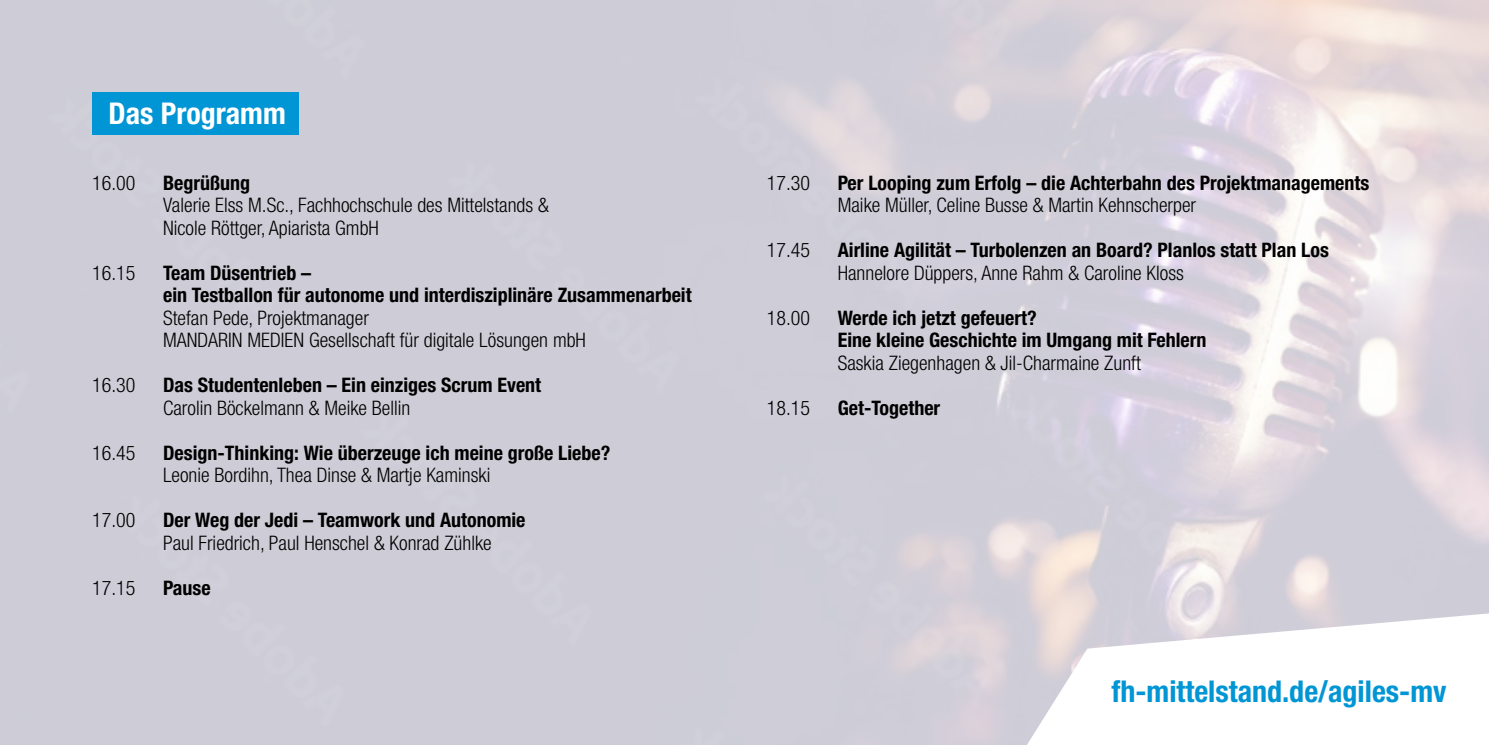
<style>
.page{position:relative;width:1489px;height:745px;background:#fff}
.page>*{position:absolute;margin:0;border:0;box-sizing:border-box;transform-origin:0 0}
.t1{font:700 condensed 30px "Helvetica Neue LT Std";color:#0095d4}
.t2{font:700 condensed 30px "Helvetica Neue LT Std";color:#fff}
.t3{font:300 condensed 20px "Helvetica Neue LT Std";color:#000}
.t4{font:700 condensed 20px "Helvetica Neue LT Std";color:#000}
</style>
<div class="page">
<img style="left:0;top:0;width:1488px;height:744px">
<div style="left:92px;top:92px;width:206px;height:43px;background:#0095d4"></div>
<svg style="left:1026px;top:613px;width:462px;height:131px"></svg>
<p class="t2" style="left:109px;top:95px;width:179px">Das Programm</p>
<p class="t3" style="left:92px;top:171px;width:45px">16.00</p>
<p class="t4" style="left:163px;top:170px;width:89px">Begrüßung</p>
<p class="t3" style="left:163px;top:193px;width:387px">Valerie Elss M.Sc., Fachhochschule des Mittelstands &amp;</p>
<p class="t3" style="left:163px;top:216px;width:217px">Nicole Röttger, Apiarista GmbH</p>
<p class="t3" style="left:92px;top:261px;width:45px">16.15</p>
<p class="t4" style="left:163px;top:260px;width:150px">Team Düsentrieb –</p>
<p class="t4" style="left:163px;top:283px;width:530px">ein Testballon für autonome und interdisziplinäre Zusammenarbeit</p>
<p class="t3" style="left:163px;top:306px;width:207px">Stefan Pede, Projektmanager</p>
<p class="t3" style="left:163px;top:328px;width:424px">MANDARIN MEDIEN Gesellschaft für digitale Lösungen mbH</p>
<p class="t3" style="left:92px;top:373px;width:45px">16.30</p>
<p class="t4" style="left:163px;top:373px;width:379px">Das Studentenleben – Ein einziges Scrum Event</p>
<p class="t3" style="left:163px;top:396px;width:249px">Carolin Böckelmann &amp; Meike Bellin</p>
<p class="t3" style="left:92px;top:441px;width:45px">16.45</p>
<p class="t4" style="left:163px;top:440px;width:449px">Design-Thinking: Wie überzeuge ich meine große Liebe?</p>
<p class="t3" style="left:163px;top:463px;width:329px">Leonie Bordihn, Thea Dinse &amp; Martje Kaminski</p>
<p class="t3" style="left:92px;top:508px;width:45px">17.00</p>
<p class="t4" style="left:163px;top:508px;width:364px">Der Weg der Jedi – Teamwork und Autonomie</p>
<p class="t3" style="left:163px;top:531px;width:330px">Paul Friedrich, Paul Henschel &amp; Konrad Zühlke</p>
<p class="t3" style="left:92px;top:576px;width:45px">17.15</p>
<p class="t4" style="left:163px;top:575px;width:49px">Pause</p>
<p class="t3" style="left:766px;top:171px;width:45px">17.30</p>
<p class="t4" style="left:837px;top:170px;width:533px">Per Looping zum Erfolg – die Achterbahn des Projektmanagements</p>
<p class="t3" style="left:837px;top:193px;width:360px">Maike Müller, Celine Busse &amp; Martin Kehnscherper</p>
<p class="t3" style="left:766px;top:238px;width:45px">17.45</p>
<p class="t4" style="left:837px;top:238px;width:492px">Airline Agilität – Turbolenzen an Board? Planlos statt Plan Los</p>
<p class="t3" style="left:837px;top:261px;width:348px">Hannelore Düppers, Anne Rahm &amp; Caroline Kloss</p>
<p class="t3" style="left:766px;top:306px;width:45px">18.00</p>
<p class="t4" style="left:837px;top:305px;width:200px">Werde ich jetzt gefeuert?</p>
<p class="t4" style="left:837px;top:328px;width:370px">Eine kleine Geschichte im Umgang mit Fehlern</p>
<p class="t3" style="left:837px;top:351px;width:305px">Saskia Ziegenhagen &amp; Jil-Charmaine Zunft</p>
<p class="t3" style="left:766px;top:396px;width:45px">18.15</p>
<p class="t4" style="left:837px;top:395px;width:104px">Get-Together</p>
<p class="t1" style="left:1111px;top:673px;width:336px">fh-mittelstand.de/agiles-mv</p>
</div>
